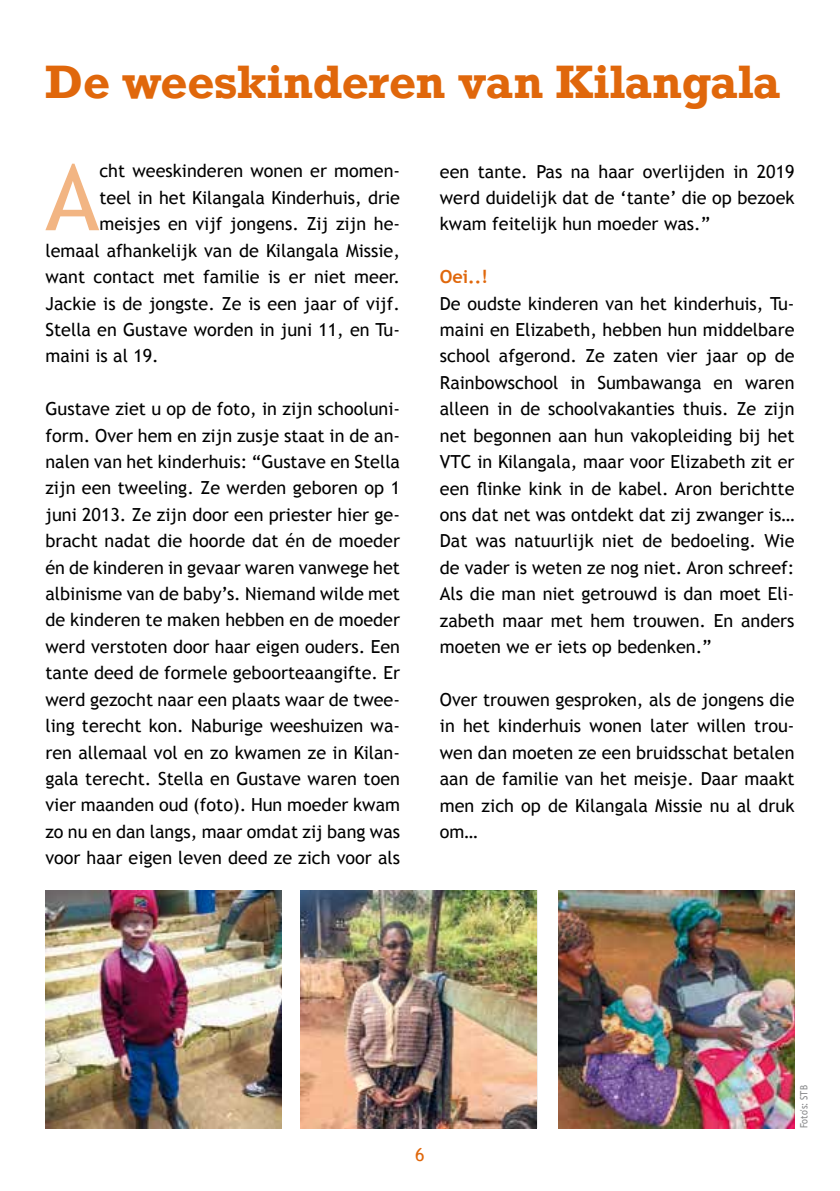
<style>
.page{position:relative;width:840px;height:1191px;background:#fff}
.page>*{position:absolute;margin:0;border:0;box-sizing:border-box;transform-origin:0 0}
.t1{font:91.8px "Trebuchet MS";color:#f2b583}
.t2{font:700 44px "Rockwell";letter-spacing:-.005em;color:#e0670b}
.t3{font:18px/26.4px "Trebuchet MS";color:#000;text-align:justify}
.t4{font:700 18px "Trebuchet MS";color:#e0670b}
.t5{font:18px "Trebuchet MS";color:#e0670b}
.t6{font:10px "Trebuchet MS";letter-spacing:-.01em;color:#87888a;scale:.9 1}
</style>
<div class="page">
<img style="left:45px;top:890px;width:237px;height:238px">
<img style="left:558px;top:890px;width:236px;height:238px">
<img style="left:300px;top:890px;width:236px;height:238px">
<h2 class="t2" style="left:45px;top:54px;width:736px">De weeskinderen van Kilangala</h2>
<h1 class="t1" style="left:45px;top:144px;width:56px">A</h1>
<p class="t3" style="left:99px;top:158px;width:302px">cht weeskinderen wonen er momen-</p>
<p class="t3" style="left:99px;top:184px;width:302px">teel in het Kilangala Kinderhuis, drie</p>
<p class="t3" style="left:99px;top:211px;width:302px">meisjes en vijf jongens. Zij zijn he-</p>
<p class="t3" style="left:45px;top:237px;width:356px">lemaal afhankelijk van de Kilangala Missie,</p>
<p class="t3" style="left:45px;top:264px;width:356px">want contact met familie is er niet meer.</p>
<p class="t3" style="left:45px;top:290px;width:356px">Jackie is de jongste. Ze is een jaar of vijf.</p>
<p class="t3" style="left:45px;top:316px;width:356px">Stella en Gustave worden in juni 11, en Tu-</p>
<p class="t3" style="left:45px;top:343px;width:115px">maini is al 19.</p>
<p class="t3" style="left:45px;top:396px;width:356px">Gustave ziet u op de foto, in zijn schooluni&shy;form. Over hem en zijn zusje staat in de an&shy;nalen van het kinderhuis: “Gustave en Stella zijn een tweeling. Ze werden geboren op 1 juni 2013. Ze zijn door een priester hier ge&shy;bracht nadat die hoorde dat én de moeder én de kinderen in gevaar waren vanwege het albinisme van de baby’s. Niemand wilde met de kinderen te maken hebben en de moeder werd verstoten door haar eigen ouders. Een tante deed de formele geboorteaangifte. Er werd gezocht naar een plaats waar de twee&shy;ling terecht kon. Naburige weeshuizen wa&shy;ren allemaal vol en zo kwamen ze in Kilan&shy;gala terecht. Stella en Gustave waren toen vier maanden oud (foto). Hun moeder kwam zo nu en dan langs, maar omdat zij bang was voor haar eigen leven deed ze zich voor als</p>
<p class="t3" style="left:439px;top:158px;width:356px">een tante. Pas na haar overlijden in 2019 werd duidelijk dat de ‘tante’ die op bezoek kwam feitelijk hun moeder was.”</p>
<p class="t4" style="left:439px;top:265px;width:50px">Oei..!</p>
<p class="t3" style="left:439px;top:290px;width:356px">De oudste kinderen van het kinderhuis, Tu&shy;maini en Elizabeth, hebben hun middelbare school afgerond. Ze zaten vier jaar op de Rainbowschool in Sumbawanga en waren alleen in de schoolvakanties thuis. Ze zijn net begonnen aan hun vakopleiding bij het VTC in Kilangala, maar voor Elizabeth zit er een flinke kink in de kabel. Aron berichtte ons dat net was ontdekt dat zij zwanger is… Dat was natuurlijk niet de bedoeling. Wie de vader is weten ze nog niet. Aron schreef:<br>Als die man niet getrouwd is dan moet Eli&shy;zabeth maar met hem trouwen. En anders moeten we er iets op bedenken.”</p>
<p class="t3" style="left:439px;top:686px;width:356px">Over trouwen gesproken, als de jongens die in het kinderhuis wonen later willen trou&shy;wen dan moeten ze een bruidsschat betalen aan de familie van het meisje. Daar maakt men zich op de Kilangala Missie nu al druk om…</p>
<p class="t5" style="left:415px;top:1144px;width:11px">6</p>
<p class="t6" style="left:797px;top:1128px;width:49px;rotate:-90deg">Foto's: STB</p>
</div>
